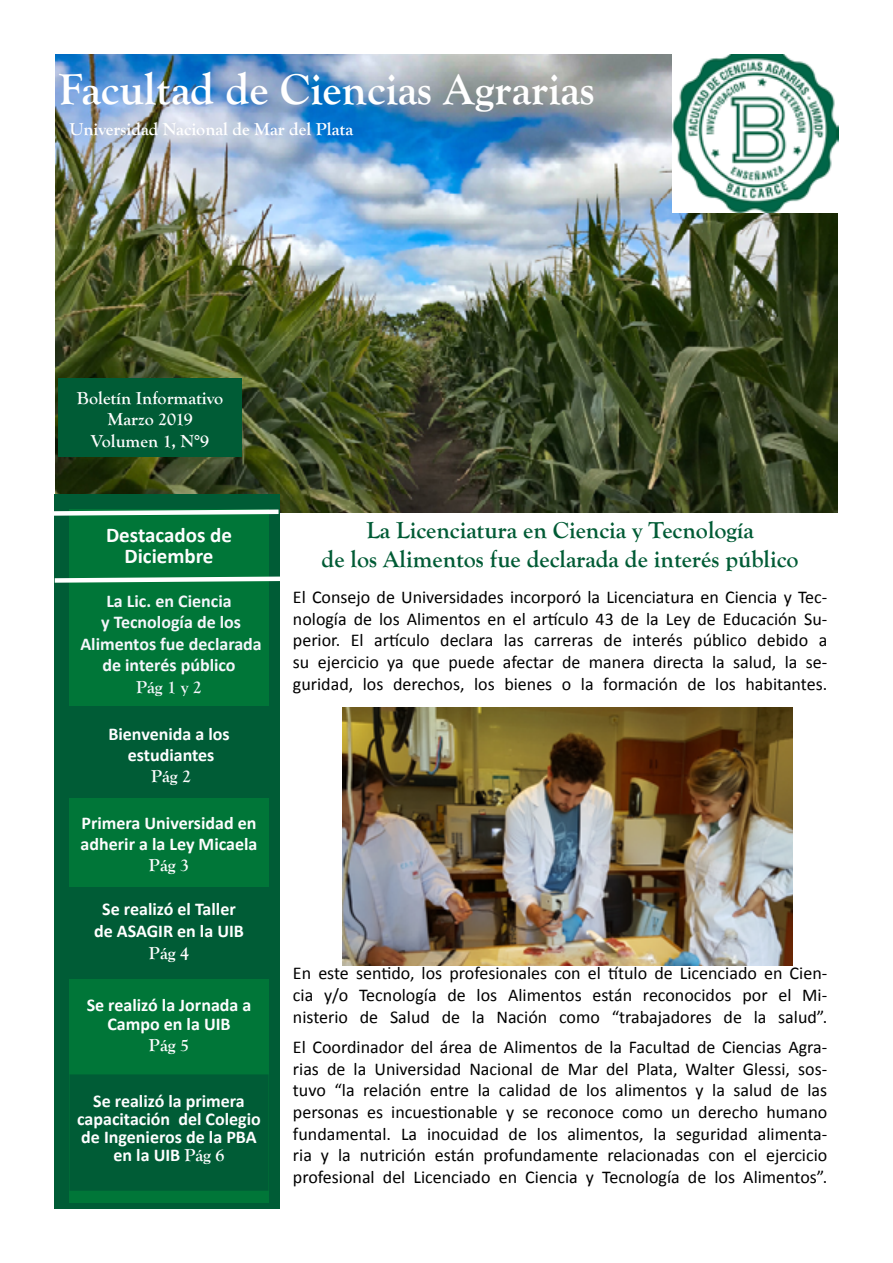
<style>
.page{position:relative;width:893px;height:1263px;background:#fff}
.page>*{position:absolute;margin:0;border:0;box-sizing:border-box;transform-origin:0 0}
.t1{font:700 45px "Goudy Old Style T";color:#fff}
.t2{font:700 24px "Goudy Old Style T";color:#005b35}
.t3{font:700 21px "Calibri";color:#fdfdfd}
.t4{font:18px/21.6px "Calibri";color:#000;text-align:justify}
.t5{font:700 18px/18px "Calibri";color:#fdfdfe;text-align:center}
.t6{font:700 18px/21.6px "Calibri";color:#f5f6fb;text-align:center}
.t7{font:700 18px/21px "Calibri";color:#fdfdfd;text-align:center}
.t8{font:700 18px "Goudy Old Style T";color:#fdfdfd}
.t9{font:700 18px "Goudy Old Style T";color:#fff}
.t10{font:700 18px "Calibri";color:#fff}
.t11{font:700 18px "Goudy Old Style T";color:#fdfdfe}
.t12{font:700 18px "Goudy Old Style T";color:#f5f6fb}
.s1{font-family:"Goudy Old Style T";color:#fdfdfe}
.s2{font-family:"Goudy Old Style T"}
</style>
<div class="page">
<img style="left:55px;top:54px;width:783px;height:459px">
<div style="left:54px;top:494px;width:225px;height:715px;background:#005c36"></div>
<div style="left:70px;top:509px;width:199px;height:693px;background:#007638"></div>
<svg style="left:54px;top:574px;width:226px;height:11px"></svg>
<svg style="left:54px;top:507px;width:229px;height:11px"></svg>
<div style="left:70px;top:887px;width:199px;height:91px;background:#005c36"></div>
<div style="left:70px;top:706px;width:199px;height:91px;background:#005c36"></div>
<div style="left:70px;top:1075px;width:198px;height:115px;background:#005c36"></div>
<div style="left:70px;top:1074px;width:199px;height:117px;border:2px solid #005c36"></div>
<div style="left:58px;top:378px;width:184px;height:79px;background:#005c36"></div>
<img style="left:673px;top:54px;width:166px;height:158px">
<img style="left:343px;top:708px;width:449px;height:258px">
<p class="t1" style="left:58px;top:64px;width:538px">Facultad de Ciencias Agrarias</p>
<p class="t9" style="left:70px;top:119px;width:285px">Universidad Nacional de Mar del Plata</p>
<p class="t8" style="left:77px;top:388px;width:148px">Boletín Informativo</p>
<p class="t8" style="left:108px;top:409px;width:87px">Marzo 2019</p>
<p class="t8" style="left:91px;top:431px;width:120px">Volumen 1, N°9</p>
<p class="t3" style="left:106px;top:521px;width:127px">Destacados de</p>
<p class="t3" style="left:124px;top:543px;width:91px">Diciembre</p>
<p class="t6" style="left:106px;top:590px;width:127px">La Lic. en Ciencia</p>
<p class="t6" style="left:101px;top:611px;width:141px">y Tecnología de los</p>
<p class="t6" style="left:80px;top:633px;width:183px">Alimentos fue declarada de interés público</p>
<p class="t12" style="left:136px;top:677px;width:67px">Pág 1 y 2</p>
<p class="t5" style="left:108px;top:725px;width:123px">Bienvenida a los</p>
<p class="t5" style="left:128px;top:746px;width:88px">estudiantes</p>
<p class="t11" style="left:151px;top:766px;width:42px">Pág 2</p>
<p class="t7" style="left:81px;top:812px;width:178px">Primera Universidad en adherir a la Ley Micaela<br><span class="s1">Pág 3</span></p>
<p class="t10" style="left:102px;top:898px;width:135px">Se realizó el Taller</p>
<p class="t10" style="left:94px;top:919px;width:151px">de ASAGIR en la UIB</p>
<p class="t9" style="left:149px;top:943px;width:42px">Pág 4</p>
<p class="t5" style="left:87px;top:995px;width:166px;line-height:19.5px">Se realizó la Jornada a<br>Campo en la UIB</p>
<p class="t11" style="left:149px;top:1035px;width:42px">Pág 5</p>
<p class="t5" style="left:93px;top:1092px;width:153px">Se realizó la primera</p>
<p class="t5" style="left:77px;top:1110px;width:185px">capacitación del Colegio de Ingenieros de la PBA en la UIB <span class="s2">Pág 6</span></p>
<p class="t2" style="left:366px;top:517px;width:389px">La Licenciatura en Ciencia y Tecnología</p>
<p class="t2" style="left:322px;top:545px;width:478px">de los Alimentos fue declarada de interés público</p>
<p class="t4" style="left:293px;top:586px;width:536px">El Consejo de Universidades incorporó la Licenciatura en Ciencia y Tec&shy;nología de los Alimentos en el artículo 43 de la Ley de Educación Su&shy;perior. El artículo declara las carreras de interés público debido a su ejercicio ya que puede afectar de manera directa la salud, la se&shy;guridad, los derechos, los bienes o la formación de los habitantes.</p>
<p class="t4" style="left:293px;top:963px;width:536px">En este sentido, los profesionales con el título de Licenciado en Cien&shy;cia y/o Tecnología de los Alimentos están reconocidos por el Mi&shy;nisterio de Salud de la Nación como “trabajadores de la salud”.</p>
<p class="t4" style="left:293px;top:1036px;width:536px">El Coordinador del área de Alimentos de la Facultad de Ciencias Agra&shy;rias de la Universidad Nacional de Mar del Plata, Walter Glessi, sos&shy;tuvo “la relación entre la calidad de los alimentos y la salud de las personas es incuestionable y se reconoce como un derecho humano fundamental. La inocuidad de los alimentos, la seguridad alimenta&shy;ria y la nutrición están profundamente relacionadas con el ejercicio profesional del Licenciado en Ciencia y Tecnología de los Alimentos”.</p>
</div>
